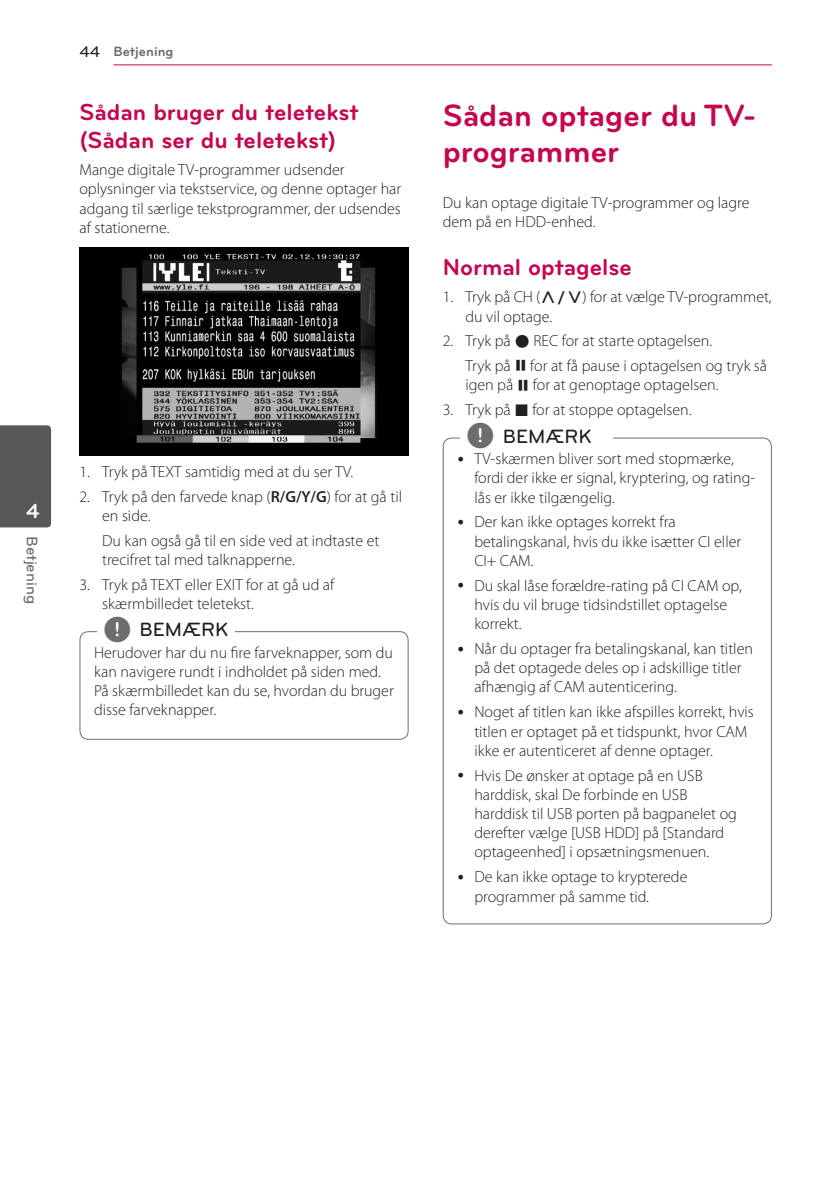
<style>
.page{position:relative;width:840px;height:1191px;background:#fff}
.page>*{position:absolute;margin:0;border:0;box-sizing:border-box;transform-origin:0 0}
.Title_1{font:700 32px/36px "Bryant LG";color:#c50750}
.Title_2{font:700 24px/28px "Bryant LG";color:#c50750}
.t1{font:700 21px "Bryant LG";color:#fff}
.t2{font:500 20px "Bryant LG";color:#231f20}
.Content_text_Light{font:300 16px/19.2px "Myriad Pro";color:#231f20}
.Content_text_Num{font:300 16px/19.2px "Myriad Pro";color:#231f20}
.t3{font:500 16px "Bryant LG";color:#6c6d70}
.t4{font:700 14px "Bryant LG";color:#6c6d70}
.s1{font-weight:500;font-size:16px;color:#231f20}
.s2{font-weight:600}
.s3{font-family:"UPSYS Common";font-weight:400;font-size:30px;color:#6c6d70}
.s4{font-family:"UPSYS Common";font-weight:400}
</style>
<div class="page">
<hr style="left:113px;top:64px;width:658px;height:1px;background:#c50750">
<div style="left:0;top:425px;width:51px;height:102px;background:#57585a"></div>
<img style="left:79px;top:247px;width:329px;height:208px">
<div style="left:79px;top:631px;width:329px;height:108px;border:1px solid #6c6d70;border-radius:9px"></div>
<div style="left:97px;top:626px;width:138px;height:20px;background:#fff"></div>
<p class="t4" style="left:79px;top:43px;width:95px"><span class="s1">44</span> Betjening</p>
<p class="Title_2" style="left:79px;top:98px;width:280px">Sådan bruger du teletekst (Sådan ser du teletekst)</p>
<p class="Content_text_Light" style="left:79px;top:160px;width:323px">Mange digitale TV-programmer udsender oplysninger via tekstservice, og denne optager har adgang til særlige tekstprogrammer, der udsendes af stationerne.</p>
<h3 class="t1" style="left:26px;top:498px;width:15px">4</h3>
<p class="t3" style="left:42px;top:536px;width:70px;rotate:90deg">Betjening</p>
<p class="Content_text_Num" style="left:79px;top:461px;width:275px">1. Tryk på TEXT samtidig med at du ser TV.</p>
<p class="Content_text_Num" style="left:102px;top:486px;width:301px;text-indent:-23px">2. Tryk på den farvede knap (<span class="s2">R/G/Y/G</span>) for at gå til en side.</p>
<p class="Content_text_Num" style="left:102px;top:530px;width:279px">Du kan også gå til en side ved at indtaste et trecifret tal med talknapperne.</p>
<p class="Content_text_Num" style="left:102px;top:574px;width:234px;text-indent:-23px">3. Tryk på TEXT eller EXIT for at gå ud af skærmbilledet teletekst.</p>
<p class="Content_text_Light" style="left:94px;top:642px;width:301px">Herudover har du nu fire farveknapper, som du kan navigere rundt i indholdet på siden med.<br>På skærmbilledet kan du se, hvordan du bruger disse farveknapper.</p>
<p class="t2" style="left:103px;top:617px;width:127px"><span class="s3">,</span> BEMÆRK</p>
<p class="Title_1" style="left:442px;top:97px;width:315px">Sådan optager du TV&shy;programmer</p>
<p class="Content_text_Light" style="left:442px;top:192px;width:308px">Du kan optage digitale TV-programmer og lagre dem på en HDD-enhed.</p>
<p class="Title_2" style="left:442px;top:253px;width:191px">Normal optagelse</p>
<p class="Content_text_Num" style="left:465px;top:287px;width:307px;text-indent:-23px">1. Tryk på CH (<span class="s4">W/S</span>) for at vælge TV-programmet, du vil optage.</p>
<p class="Content_text_Num" style="left:442px;top:331px;width:271px">2. Tryk på <span class="s4">X</span> REC for at starte optagelsen.</p>
<p class="Content_text_Num" style="left:465px;top:356px;width:303px">Tryk på <span class="s4">M</span> for at få pause i optagelsen og tryk så igen på <span class="s4">M</span> for at genoptage optagelsen.</p>
<p class="Content_text_Num" style="left:442px;top:400px;width:250px">3. Tryk på <span class="s4">Z</span> for at stoppe optagelsen.</p>
<p class="Content_text_Light" style="left:474px;top:449px;width:282px">TV-skærmen bliver sort med stopmærke, fordi der ikke er signal, kryptering, og rating&shy;lås er ikke tilgængelig.</p>
<p class="Content_text_Light" style="left:474px;top:512px;width:268px">Der kan ikke optages korrekt fra betalingskanal, hvis du ikke isætter CI eller<br>CI+ CAM.</p>
<p class="Content_text_Light" style="left:474px;top:575px;width:269px">Du skal låse forældre-rating på CI CAM op, hvis du vil bruge tidsindstillet optagelse korrekt.</p>
<p class="Content_text_Light" style="left:474px;top:639px;width:280px">Når du optager fra betalingskanal, kan titlen på det optagede deles op i adskillige titler afhængig af CAM autenticering.</p>
<p class="Content_text_Light" style="left:474px;top:702px;width:281px">Noget af titlen kan ikke afspilles korrekt, hvis titlen er optaget på et tidspunkt, hvor CAM ikke er autenticeret af denne optager.</p>
<p class="Content_text_Light" style="left:474px;top:765px;width:264px">Hvis De ønsker at optage på en USB harddisk, skal De forbinde en USB harddisk til USB porten på bagpanelet og derefter vælge [USB HDD] på [Standard optageenhed] i opsætningsmenuen.</p>
<p class="Content_text_Light" style="left:474px;top:867px;width:214px">De kan ikke optage to krypterede programmer på samme tid.</p>
<p class="t2" style="left:466px;top:423px;width:127px"><span class="s3">,</span> BEMÆRK</p>
</div>
